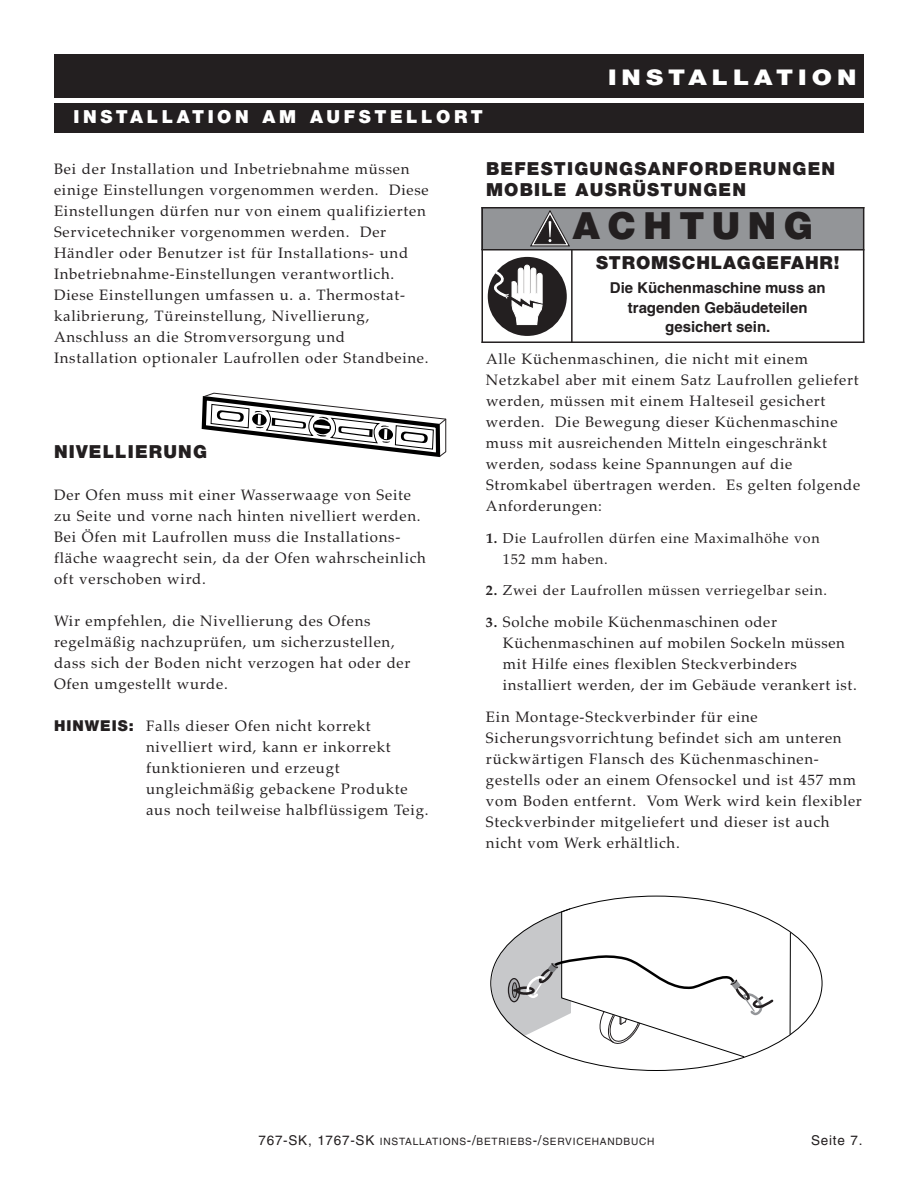
<style>
.page{position:relative;width:918px;height:1188px;background:#fff}
.page>*{position:absolute;margin:0;border:0;box-sizing:border-box;transform-origin:0 0}
.t1{font:900 37.5px "Helvetica Neue";letter-spacing:.2em;color:#231f20}
.t2{font:900 21.6px "Helvetica Neue";letter-spacing:.2em;color:#fff;scale:1.18 1}
.t3{font:900 18px/21px "Helvetica Neue";letter-spacing:.065em;color:#231f20}
.t4{font:900 18px "Helvetica Neue";letter-spacing:.2em;color:#fff}
.t5{font:900 18px "Helvetica Neue";letter-spacing:.045em;color:#231f20}
.t6{font:15px/21px "Palatino";letter-spacing:.05em;color:#231f20}
.t7{font:700 15px/19.5px "Helvetica";color:#231f20;text-align:center}
.t8{font:14.25px/21px "Palatino";letter-spacing:.05em;color:#231f20}
.t9{font:13.5px "Helvetica";letter-spacing:.055em;color:#231f20}
.t10{font:10.2px "Helvetica";letter-spacing:.075em;color:#231f20}
.s1{font-family:"Helvetica Neue";font-weight:900}
.s2{font-weight:700}
.s3{font-weight:700;font-size:14.25px}
.s4{font-size:13.5px}
</style>
<div class="page">
<div style="left:54px;top:104px;width:810px;height:29px;background:#231f20"></div>
<div style="left:54px;top:54px;width:810px;height:43px;background:#231f20"></div>
<hr style="left:790px;top:933px;width:1px;height:101px;background:#000">
<svg style="left:490px;top:908px;width:286px;height:149px"></svg>
<svg style="left:201px;top:392px;width:246px;height:65px"></svg>
<div style="left:482px;top:207px;width:382px;height:43px;background:#939598"></div>
<hr style="left:482px;top:207px;width:1px;height:136px;background:#231f20">
<hr style="left:571px;top:249px;width:2px;height:94px;background:#231f20">
<hr style="left:863px;top:207px;width:1px;height:136px;background:#231f20">
<hr style="left:482px;top:207px;width:382px;height:1px;background:#231f20">
<hr style="left:482px;top:249px;width:382px;height:1px;background:#231f20">
<hr style="left:482px;top:341px;width:382px;height:2px;background:#231f20">
<svg style="left:530px;top:246px;width:40px;height:1px"></svg>
<svg style="left:530px;top:210px;width:40px;height:36px"></svg>
<div style="left:488px;top:257px;width:79px;height:79px;background:#231f20;border-radius:50%"></div>
<svg style="left:488px;top:265px;width:54px;height:60px"></svg>
<p class="t4" style="left:74px;top:110px;width:411px">INSTALLATION AM AUFSTELLORT</p>
<h2 class="t2" style="left:608px;top:70px;width:212px">INSTALLATION</h2>
<p class="t6" style="left:54px;top:159px;width:376px">Bei der Installation und Inbetriebnahme müssen einige Einstellungen vorgenommen werden. Diese Einstellungen dürfen nur von einem qualifizierten Servicetechniker vorgenommen werden. Der Händler oder Benutzer ist für Installations- und Inbetriebnahme-Einstellungen verantwortlich.<br>Diese Einstellungen umfassen u. a. Thermostat&shy;kalibrierung, Türeinstellung, Nivellierung, Anschluss an die Stromversorgung und Installation optionaler Laufrollen oder Standbeine.</p>
<p class="t3" style="left:54px;top:443px;width:155px">NIVELLIERUNG</p>
<p class="t6" style="left:54px;top:484px;width:373px">Der Ofen muss mit einer Wasserwaage von Seite zu Seite und vorne nach hinten nivelliert werden.<br>Bei Öfen mit Laufrollen muss die Installations&shy;fläche waagrecht sein, da der Ofen wahrscheinlich oft verschoben wird.</p>
<p class="t6" style="left:54px;top:610px;width:358px">Wir empfehlen, die Nivellierung des Ofens regelmäßig nachzuprüfen, um sicherzustellen, dass sich der Boden nicht verzogen hat oder der Ofen umgestellt wurde.</p>
<p class="t6" style="left:146px;top:715px;width:284px;text-indent:-92px"><span class="s1">HINWEIS:</span> Falls dieser Ofen nicht korrekt nivelliert wird, kann er inkorrekt funktionieren und erzeugt ungleichmäßig gebackene Produkte aus noch teilweise halbflüssigem Teig.</p>
<p class="t3" style="left:486px;top:159px;width:351px">BEFESTIGUNGSANFORDERUNGEN<br>MOBILE AUSRÜSTUNGEN</p>
<h1 class="t1" style="left:573px;top:212px;width:242px">ACHTUNG</h1>
<p class="t5" style="left:596px;top:257px;width:245px">STROMSCHLAGGEFAHR!</p>
<p class="t7" style="left:610px;top:280px;width:217px">Die Küchenmaschine muss an tragenden Gebäudeteilen gesichert sein.</p>
<p class="t6" style="left:486px;top:348px;width:376px">Alle Küchenmaschinen, die nicht mit einem Netzkabel aber mit einem Satz Laufrollen geliefert werden, müssen mit einem Halteseil gesichert werden. Die Bewegung dieser Küchenmaschine muss mit ausreichenden Mitteln eingeschränkt werden, sodass keine Spannungen auf die Stromkabel übertragen werden. Es gelten folgende Anforderungen:</p>
<p class="t8" style="left:503px;top:527px;width:318px;text-indent:-17px"><span class="s2">1.</span> Die Laufrollen dürfen eine Maximalhöhe von<br>152 mm haben.</p>
<p class="t8" style="left:486px;top:580px;width:343px"><span class="s2">2.</span> Zwei der Laufrollen müssen verriegelbar sein.</p>
<p class="t6" style="left:503px;top:612px;width:355px;text-indent:-17px"><span class="s3">3.</span> Solche mobile Küchenmaschinen oder Küchenmaschinen auf mobilen Sockeln müssen mit Hilfe eines flexiblen Steckverbinders installiert werden, der im Gebäude verankert ist.</p>
<p class="t6" style="left:486px;top:706px;width:377px">Ein Montage-Steckverbinder für eine Sicherungsvorrichtung befindet sich am unteren rückwärtigen Flansch des Küchenmaschinen&shy;gestells oder an einem Ofensockel und ist 457 mm vom Boden entfernt. Vom Werk wird kein flexibler Steckverbinder mitgeliefert und dieser ist auch nicht vom Werk erhältlich.</p>
<p class="t10" style="left:259px;top:1138px;width:397px"><span class="s4">767-SK, 1767-SK</span> INSTALLATIONS<span class="s4">-/</span>BETRIEBS<span class="s4">-/</span>SERVICEHANDBUCH</p>
<p class="t9" style="left:811px;top:1136px;width:53px">Seite 7.</p>
</div>
